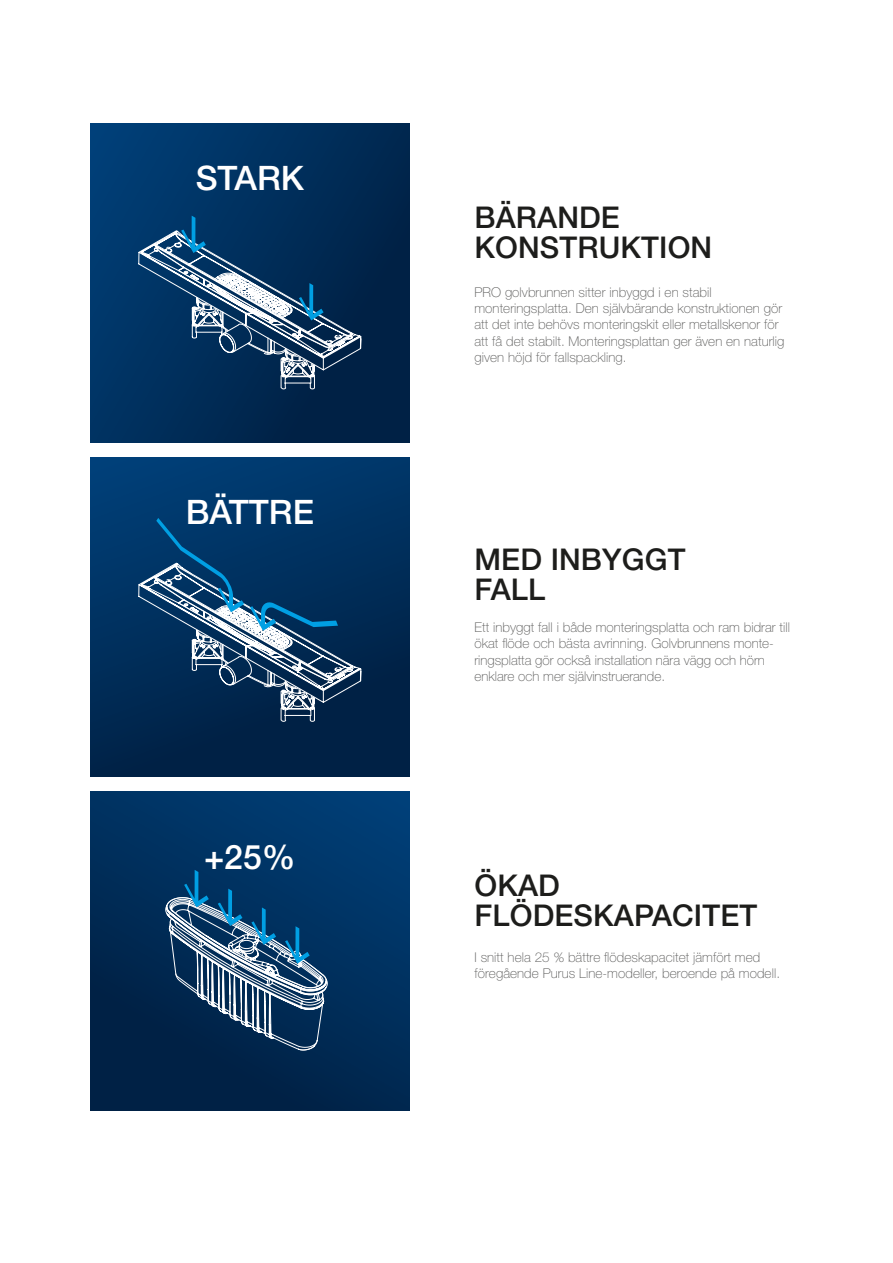
<style>
.page{position:relative;width:893px;height:1263px;background:#fff}
.page>*{position:absolute;margin:0;border:0;box-sizing:border-box;transform-origin:0 0}
.Product_text{font:500 33.75px "Helvetica Neue LT Std";color:#fff}
.t1{font:500 30px/30px "Helvetica Neue LT Std";letter-spacing:.005em;color:#1d1d1b}
.t2{font:100 13.5px/16.2px "Helvetica Neue LT Std";letter-spacing:.005em;color:#575756}
</style>
<div class="page">
<div style="left:90px;top:791px;width:319px;height:319px;background:linear-gradient(to bottom,#003a6e,#002145)"></div>
<svg style="left:90px;top:123px;width:319px;height:319px;background:#002e5a"></svg>
<div style="left:90px;top:457px;width:319px;height:319px;background:linear-gradient(to bottom,#003c72,#001f41)"></div>
<svg style="left:165px;top:870px;width:163px;height:231px;background:#22496d"></svg>
<svg style="left:137px;top:518px;width:225px;height:204px;background:#1e486f"></svg>
<svg style="left:137px;top:216px;width:225px;height:174px;background:#22496f"></svg>
<p class="Product_text" style="left:196px;top:158px;width:110px">STARK</p>
<p class="Product_text" style="left:186px;top:492px;width:130px">BÄTTRE</p>
<p class="Product_text" style="left:204px;top:836px;width:93px">+25%</p>
<p class="t1" style="left:474px;top:202px;width:239px">BÄRANDE<br>KONSTRUKTION</p>
<p class="t2" style="left:474px;top:284px;width:311px">PRO golvbrunnen sitter inbyggd i en stabil monteringsplatta. Den självbärande konstruktionen gör att det inte behövs monteringskit eller metallskenor för att få det stabilt. Monteringsplattan ger även en naturlig given höjd för fallspackling.</p>
<p class="t1" style="left:474px;top:544px;width:212px">MED INBYGGT<br>FALL</p>
<p class="t2" style="left:474px;top:619px;width:317px">Ett inbyggt fall i både monteringsplatta och ram bidrar till ökat flöde och bästa avrinning. Golvbrunnens monte&shy;ringsplatta gör också installation nära vägg och hörn enklare och mer självinstruerande.</p>
<p class="t1" style="left:474px;top:870px;width:284px">ÖKAD<br>FLÖDESKAPACITET</p>
<p class="t2" style="left:474px;top:949px;width:307px">I snitt hela 25 % bättre flödeskapacitet jämfört med föregående Purus Line-modeller, beroende på modell.</p>
</div>
